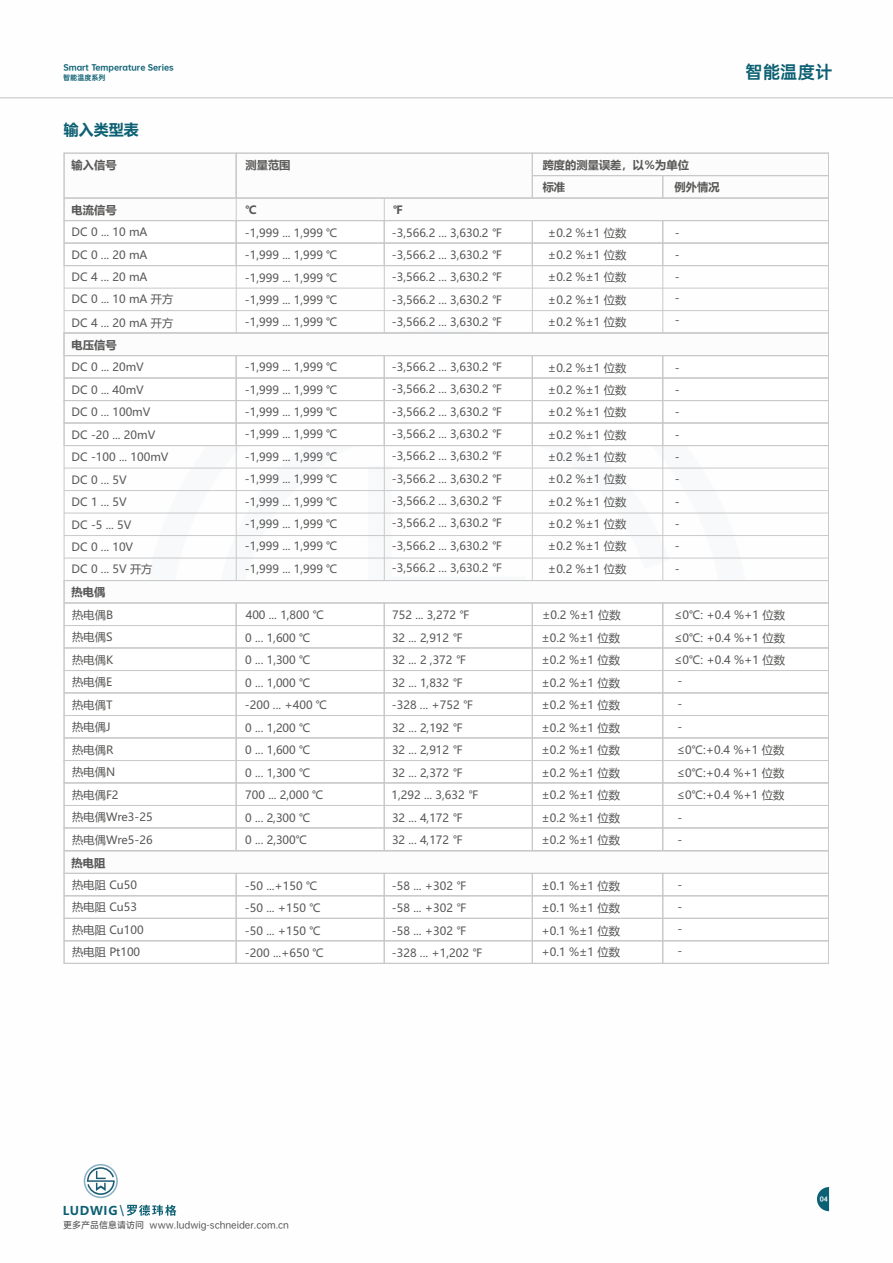
<style>
.page{position:relative;width:893px;height:1263px;background:#fff}
.page>*{position:absolute;margin:0;border:0;box-sizing:border-box;transform-origin:0 0}
.t1{font:17.55px "OPPO Sans B";color:#0c6073}
.t2{font:700 15px "Microsoft Ya Hei";color:#0c6073}
.t3{font:700 12px "Microsoft Ya Hei";letter-spacing:.06em;color:#0c6073}
.t4{font:11.25px/22.5px "Microsoft Ya Hei";color:#595857;text-align:justify}
.t5{font:700 11.25px/22.5px "Microsoft Ya Hei";color:#595857}
.t6{font:9px "OPPO Sans M";color:#595857}
.t7{font:7.8px "OPPO Sans H";color:#0c6073}
.t8{font:7.05px "OPPO Sans B";color:#0c6073}
.t9{font:6px "OPPO Sans H";color:#fff}
.s1{font-family:"Arial";font-weight:400;font-size:15.15px}
</style>
<div class="page">
<hr style="left:0;top:97px;width:893px;height:1px;background:#c9cacb">
<svg style="left:143px;top:328px;width:607px;height:252px"></svg>
<svg style="left:65px;top:602px;width:763px;height:361px"></svg>
<hr style="left:236px;top:873px;width:1px;height:91px;background:#c9c9ca">
<hr style="left:236px;top:603px;width:1px;height:248px;background:#c9c9ca">
<hr style="left:236px;top:220px;width:1px;height:360px;background:#c9c9ca">
<hr style="left:384px;top:873px;width:1px;height:91px;background:#c9c9ca">
<hr style="left:384px;top:603px;width:1px;height:248px;background:#c9c9ca">
<hr style="left:384px;top:198px;width:1px;height:382px;background:#c9c9ca">
<hr style="left:532px;top:873px;width:1px;height:91px;background:#c9c9ca">
<hr style="left:532px;top:603px;width:1px;height:248px;background:#c9c9ca">
<hr style="left:532px;top:220px;width:1px;height:360px;background:#c9c9ca">
<hr style="left:662px;top:873px;width:1px;height:91px;background:#c9c9ca">
<hr style="left:662px;top:603px;width:1px;height:248px;background:#c9c9ca">
<hr style="left:662px;top:220px;width:1px;height:360px;background:#c9c9ca">
<svg style="left:65px;top:154px;width:763px;height:111px"></svg>
<hr style="left:828px;top:153px;width:1px;height:811px;background:#c9c9ca">
<hr style="left:64px;top:963px;width:765px;height:1px;background:#c9c9ca">
<hr style="left:64px;top:940px;width:765px;height:1px;background:#c9c9ca">
<hr style="left:64px;top:918px;width:765px;height:1px;background:#c9c9ca">
<hr style="left:64px;top:896px;width:765px;height:1px;background:#c9c9ca">
<hr style="left:64px;top:873px;width:765px;height:1px;background:#c9c9ca">
<hr style="left:64px;top:851px;width:765px;height:1px;background:#c9c9ca">
<hr style="left:64px;top:828px;width:765px;height:1px;background:#c9c9ca">
<hr style="left:64px;top:805px;width:765px;height:1px;background:#c9c9ca">
<hr style="left:64px;top:783px;width:765px;height:1px;background:#c9c9ca">
<hr style="left:64px;top:760px;width:765px;height:1px;background:#c9c9ca">
<hr style="left:64px;top:738px;width:765px;height:1px;background:#c9c9ca">
<hr style="left:64px;top:715px;width:765px;height:1px;background:#c9c9ca">
<hr style="left:64px;top:693px;width:765px;height:1px;background:#c9c9ca">
<hr style="left:64px;top:670px;width:765px;height:1px;background:#c9c9ca">
<hr style="left:64px;top:648px;width:765px;height:1px;background:#c9c9ca">
<hr style="left:64px;top:625px;width:765px;height:1px;background:#c9c9ca">
<hr style="left:64px;top:603px;width:765px;height:1px;background:#c9c9ca">
<hr style="left:64px;top:243px;width:765px;height:1px;background:#c9c9ca">
<hr style="left:64px;top:220px;width:765px;height:1px;background:#c9c9ca">
<hr style="left:64px;top:198px;width:765px;height:1px;background:#c9c9ca">
<hr style="left:532px;top:175px;width:297px;height:1px;background:#c9c9ca">
<hr style="left:64px;top:153px;width:765px;height:1px;background:#c9c9ca">
<hr style="left:64px;top:265px;width:765px;height:1px;background:#c9c9ca">
<hr style="left:64px;top:288px;width:765px;height:1px;background:#c9c9ca">
<hr style="left:64px;top:310px;width:765px;height:1px;background:#c9c9ca">
<hr style="left:64px;top:468px;width:765px;height:1px;background:#c9c9ca">
<hr style="left:64px;top:490px;width:765px;height:1px;background:#c9c9ca">
<hr style="left:64px;top:513px;width:765px;height:1px;background:#c9c9ca">
<hr style="left:64px;top:535px;width:765px;height:1px;background:#c9c9ca">
<hr style="left:64px;top:558px;width:765px;height:1px;background:#c9c9ca">
<hr style="left:64px;top:580px;width:765px;height:1px;background:#c9c9ca">
<svg style="left:65px;top:334px;width:763px;height:112px"></svg>
<hr style="left:64px;top:355px;width:765px;height:1px;background:#c9c9ca">
<hr style="left:64px;top:333px;width:765px;height:1px;background:#c9c9ca">
<hr style="left:64px;top:153px;width:1px;height:810px;background:#c9c9ca">
<svg style="left:817px;top:1187px;width:12px;height:24px"></svg>
<svg style="left:84px;top:1164px;width:34px;height:34px"></svg>
<svg style="left:127px;top:1205px;width:49px;height:11px"></svg>
<p class="t7" style="left:63px;top:63px;width:112px">Smart Temperature Series</p>
<h1 class="t1" style="left:745px;top:63px;width:89px">智能温度计</h1>
<p class="t8" style="left:63px;top:74px;width:44px">智能温度系列</p>
<h2 class="t2" style="left:64px;top:123px;width:76px">输入类型表</h2>
<p class="t5" style="left:72px;top:154px;width:47px">输入信号</p>
<p class="t5" style="left:72px;top:199px;width:47px">电流信号</p>
<p class="t4" style="left:72px;top:222px;width:77px">DC 0 ... 10 mA<br>DC 0 ... 20 mA</p>
<p class="t4" style="left:72px;top:267px;width:103px">DC 4 ... 20 mA<br>DC 0 ... 10 mA 开方</p>
<p class="t4" style="left:72px;top:313px;width:103px">DC 4 ... 20 mA 开方</p>
<p class="t5" style="left:72px;top:334px;width:47px">电压信号</p>
<p class="t4" style="left:72px;top:357px;width:85px;text-align:left">DC 0 ... 20mV<br>DC 0 ... 40mV<br>DC 0 ... 100mV<br>DC -20 ... 20mV</p>
<p class="t4" style="left:72px;top:447px;width:98px;text-align:left">DC -100 ... 100mV<br>DC 0 ... 5V<br>DC 1 ... 5V<br>DC -5 ... 5V<br>DC 0 ... 10V<br>DC 0 ... 5V 开方</p>
<p class="t4" style="left:72px;top:604px;width:82px;text-align:left">热电偶B<br>热电偶S<br>热电偶K<br>热电偶E<br>热电偶T<br>热电偶J<br>热电偶R<br>热电偶N<br>热电偶F2<br>热电偶Wre3-25热电偶Wre5-26</p>
<p class="t4" style="left:72px;top:874px;width:73px;text-align:left">热电阻 Cu50热电阻 Cu53热电阻 Cu100热电阻 Pt100</p>
<p class="t5" style="left:72px;top:582px;width:35px">热电偶</p>
<p class="t5" style="left:72px;top:852px;width:35px">热电阻</p>
<p class="t5" style="left:245px;top:154px;width:47px">测量范围</p>
<p class="t5" style="left:543px;top:154px;width:148px">跨度的测量误差，以％为单位标准</p>
<p class="t5" style="left:675px;top:177px;width:47px">例外情况</p>
<p class="t5" style="left:245px;top:199px;width:13px">℃</p>
<p class="t4" style="left:245px;top:222px;width:94px">-1,999 ... 1,999 ℃</p>
<p class="t4" style="left:245px;top:245px;width:94px">-1,999 ... 1,999 ℃ -1,999 ... 1,999 ℃ -1,999 ... 1,999 ℃ -1,999 ... 1,999 ℃</p>
<p class="t4" style="left:245px;top:357px;width:94px">-1,999 ... 1,999 ℃ -1,999 ... 1,999 ℃ -1,999 ... 1,999 ℃ -1,999 ... 1,999 ℃ -1,999 ... 1,999 ℃ -1,999 ... 1,999 ℃ -1,999 ... 1,999 ℃ -1,999 ... 1,999 ℃ -1,999 ... 1,999 ℃ -1,999 ... 1,999 ℃</p>
<p class="t5" style="left:392px;top:199px;width:13px">℉</p>
<p class="t4" style="left:392px;top:245px;width:113px">-3,566.2 ... 3,630.2 ℉ -3,566.2 ... 3,630.2 ℉ -3,566.2 ... 3,630.2 ℉ -3,566.2 ... 3,630.2 ℉</p>
<p class="t4" style="left:392px;top:357px;width:113px">-3,566.2 ... 3,630.2 ℉ -3,566.2 ... 3,630.2 ℉ -3,566.2 ... 3,630.2 ℉ -3,566.2 ... 3,630.2 ℉ -3,566.2 ... 3,630.2 ℉ -3,566.2 ... 3,630.2 ℉ -3,566.2 ... 3,630.2 ℉ -3,566.2 ... 3,630.2 ℉ -3,566.2 ... 3,630.2 ℉ -3,566.2 ... 3,630.2 ℉</p>
<p class="t4" style="left:392px;top:222px;width:113px">-3,566.2 ... 3,630.2 ℉</p>
<p class="t4" style="left:548px;top:222px;width:80px">±0.2 %±1 位数±0.2 %±1 位数</p>
<p class="t4" style="left:548px;top:267px;width:80px">±0.2 %±1 位数±0.2 %±1 位数±0.2 %±1 位数</p>
<p class="t4" style="left:548px;top:357px;width:80px">±0.2 %±1 位数±0.2 %±1 位数±0.2 %±1 位数±0.2 %±1 位数</p>
<p class="t4" style="left:548px;top:447px;width:80px">±0.2 %±1 位数±0.2 %±1 位数±0.2 %±1 位数±0.2 %±1 位数±0.2 %±1 位数±0.2 %±1 位数</p>
<p class="t4" style="left:675px;top:222px;width:6px">- -</p>
<p class="t4" style="left:675px;top:267px;width:6px;line-height:21.6px">- - -</p>
<p class="t4" style="left:675px;top:357px;width:6px">- - - -</p>
<p class="t4" style="left:675px;top:447px;width:6px">- - - - - -</p>
<p class="t4" style="left:245px;top:605px;width:84px;text-align:left">400 ... 1,800 ℃<br>0 ... 1,600 ℃<br>0 ... 1,300 ℃<br>0 ... 1,000 ℃ -200 ... +400 ℃<br>0 ... 1,200 ℃<br>0 ... 1,600 ℃<br>0 ... 1,300 ℃<br>700 ... 2,000 ℃<br>0 ... 2,300 ℃<br>0 ... 2,300℃</p>
<p class="t4" style="left:245px;top:875px;width:80px;text-align:left">-50 ...+150 ℃ -50 ... +150 ℃ -50 ... +150 ℃ -200 ...+650 ℃</p>
<p class="t4" style="left:392px;top:605px;width:89px;text-align:left">752 ... 3,272 ℉<br>32 ... 2,912 ℉<br>32 ... 2 ,372 ℉<br>32 ... 1,832 ℉ -328 ... +752 ℉<br>32 ... 2,192 ℉<br>32 ... 2,912 ℉<br>32 ... 2,372 ℉<br>1,292 ... 3,632 ℉<br>32 ... 4,172 ℉</p>
<p class="t4" style="left:392px;top:830px;width:73px">32 ... 4,172 ℉</p>
<p class="t4" style="left:392px;top:875px;width:77px">-58 ... +302 ℉</p>
<p class="t4" style="left:392px;top:898px;width:77px">-58 ... +302 ℉ -58 ... +302 ℉</p>
<p class="t4" style="left:541px;top:605px;width:81px">±0.2 %±1 位数±0.2 %±1 位数±0.2 %±1 位数±0.2 %±1 位数±0.2 %±1 位数±0.2 %±1 位数±0.2 %±1 位数±0.2 %±1 位数±0.2 %±1 位数±0.2 %±1 位数±0.2 %±1 位数</p>
<p class="t4" style="left:541px;top:875px;width:80px">±0.1 %±1 位数±0.1 %±1 位数+0.1 %±1 位数</p>
<p class="t4" style="left:674px;top:605px;width:112px">≤0℃: +0.4 %+1 位数≤0℃: +0.4 %+1 位数≤0℃: +0.4 %+1 位数</p>
<p class="t4" style="left:677px;top:671px;width:6px">- - -</p>
<p class="t4" style="left:677px;top:740px;width:109px;text-align:left">≤0℃:+0.4 %+1 位数≤0℃:+0.4 %+1 位数≤0℃:+0.4 %+1 位数-<br>-</p>
<p class="t4" style="left:677px;top:874px;width:6px">-</p>
<p class="t4" style="left:677px;top:897px;width:6px">-</p>
<p class="t4" style="left:677px;top:918px;width:6px">-</p>
<p class="t4" style="left:392px;top:943px;width:93px">-328 ... +1,202 ℉</p>
<p class="t4" style="left:541px;top:942px;width:80px">+0.1 %±1 位数</p>
<p class="t4" style="left:677px;top:941px;width:6px">-</p>
<p class="t3" style="left:63px;top:1205px;width:63px">LUDWIG <span class="s1">\</span></p>
<p class="t6" style="left:63px;top:1220px;width:227px">更多产品信息请访问 www.ludwig-schneider.com.cn</p>
<p class="t9" style="left:820px;top:1196px;width:10px">04</p>
</div>
